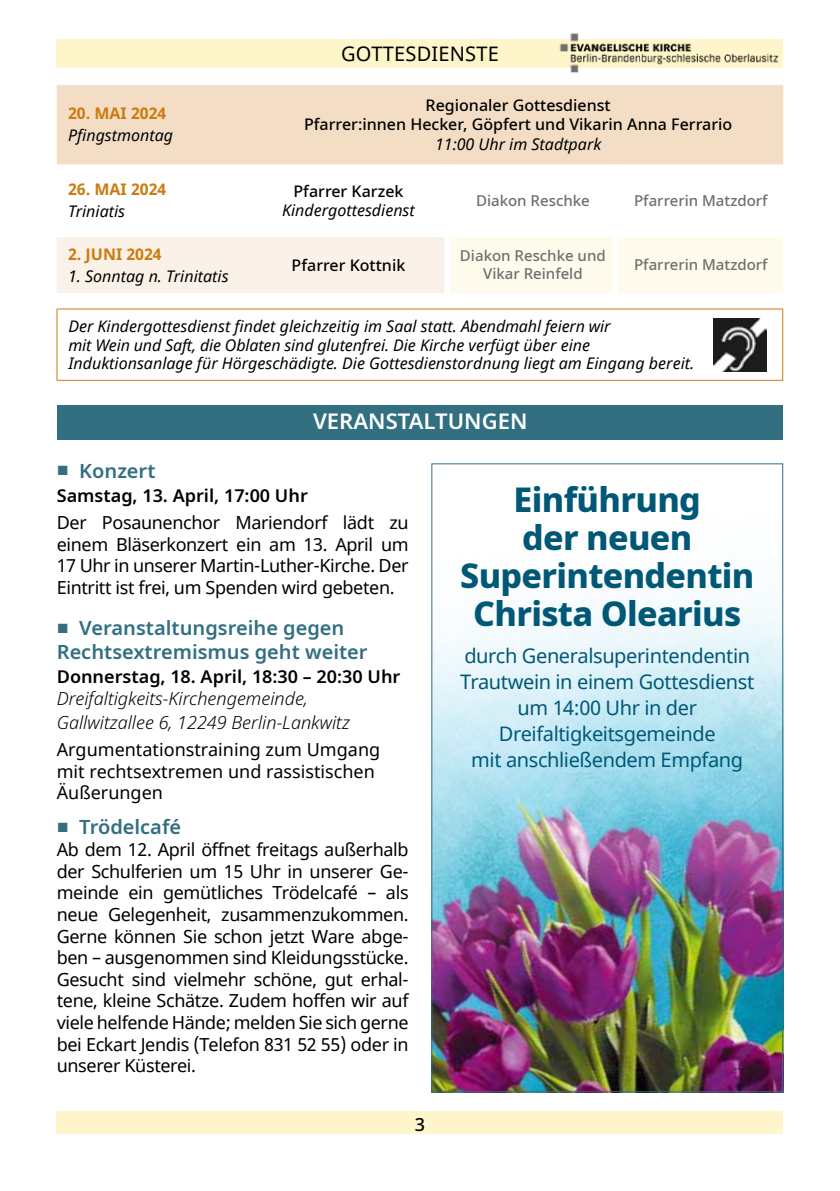
<style>
.page{position:relative;width:840px;height:1191px;background:#fff}
.page>*{position:absolute;margin:0;border:0;box-sizing:border-box;transform-origin:0 0}
.t1{font:800 34px/38px "Noto Sans";letter-spacing:-.02em;color:#005876;text-align:center}
.t2{font:600 22px "Noto Sans";color:#fff}
.t3{font:20px/26px "Noto Sans";letter-spacing:-.02em;color:#005876;text-align:center}
.t4{font:600 20px/24px "Noto Sans";color:#316f81}
.t5{font:20px "Noto Sans";letter-spacing:.01em;color:#000}
.t6{font:18px/21.6px "Noto Sans";letter-spacing:-.02em;color:#000;text-align:justify}
.t7{font:18px/21.6px "Noto Sans";color:#000}
.t8{font:italic 300 18px/24px "Noto Sans";color:#000}
.t9{font:600 18px "Noto Sans";color:#000}
.t10{font:500 18px "Noto Sans";color:#000}
.t11{font:italic 16px/18.6px "Noto Sans";color:#000}
.t12{font:500 16px/19.2px "Noto Sans";color:#000;text-align:center}
.t13{font:700 16px "Noto Sans";color:#cd7b10}
.t14{font:500 15px/18px "Noto Sans";color:#6e6e6e;text-align:center}
.s1{font-family:"Arial";font-weight:400}
</style>
<div class="page">
<img style="left:433px;top:594px;width:347px;height:496px">
<div style="left:57px;top:40px;width:725px;height:28px;background:#fff5cb"></div>
<div style="left:57px;top:1111px;width:725px;height:23px;background:#fff5cb"></div>
<img style="left:554px;top:33px;width:228px;height:40px">
<div style="left:57px;top:85px;width:725px;height:79px;background:#f3dec5"></div>
<svg style="left:57px;top:237px;width:725px;height:56px;background:#fcf6e9"></svg>
<div style="left:444px;top:237px;width:6px;height:56px;background:#fff"></div>
<div style="left:612px;top:237px;width:6px;height:56px;background:#fff"></div>
<hr style="left:57px;top:309px;width:1px;height:71px;background:#cd7b10">
<hr style="left:57px;top:309px;width:725px;height:1px;background:#cd7b10">
<hr style="left:57px;top:380px;width:725px;height:1px;background:#cd7b10">
<hr style="left:781px;top:309px;width:1px;height:71px;background:#cd7b10">
<img style="left:713px;top:318px;width:52px;height:54px">
<div style="left:57px;top:405px;width:725px;height:34px;background:#316f81"></div>
<p class="t13" style="left:68px;top:102px;width:100px">20. MAI 2024</p>
<p class="t11" style="left:68px;top:126px;width:106px">Pfingstmontag</p>
<p class="t13" style="left:68px;top:178px;width:100px">26. MAI 2024</p>
<p class="t11" style="left:68px;top:202px;width:59px">Triniatis</p>
<p class="t5" style="left:341px;top:40px;width:159px">GOTTESDIENSTE</p>
<p class="t12" style="left:304px;top:96px;width:429px">Regionaler Gottesdienst<br>Pfarrer:innen Hecker, Göpfert und Vikarin Anna Ferrario</p>
<p class="t11" style="left:435px;top:134px;width:168px">11:00 Uhr im Stadtpark</p>
<p class="t12" style="left:293px;top:182px;width:111px">Pfarrer Karzek</p>
<p class="t11" style="left:282px;top:200px;width:134px">Kindergottesdienst</p>
<p class="t14" style="left:475px;top:192px;width:115px">Diakon Reschke</p>
<p class="t14" style="left:633px;top:192px;width:135px">Pfarrerin Matzdorf</p>
<p class="t13" style="left:68px;top:243px;width:95px">2. JUNI 2024</p>
<p class="t11" style="left:68px;top:266px;width:162px">1. Sonntag n. Trinitatis</p>
<p class="t12" style="left:291px;top:256px;width:115px">Pfarrer Kottnik</p>
<p class="t14" style="left:459px;top:247px;width:147px">Diakon Reschke und<br>Vikar Reinfeld</p>
<p class="t14" style="left:633px;top:256px;width:135px">Pfarrerin Matzdorf</p>
<p class="t11" style="left:68px;top:316px;width:627px">Der Kindergottesdienst findet gleichzeitig im Saal statt. Abendmahl feiern wir<br>mit Wein und Saft, die Oblaten sind glutenfrei. Die Kirche verfügt über eine<br>Induktionsanlage für Hörgeschädigte. Die Gottesdienstordnung liegt am Eingang bereit.</p>
<p class="t2" style="left:313px;top:406px;width:216px">VERANSTALTUNGEN</p>
<p class="t4" style="left:57px;top:459px;width:100px"><span class="s1">■</span> Konzert</p>
<p class="t9" style="left:57px;top:482px;width:252px">Samstag, 13. April, 17:00 Uhr</p>
<p class="t6" style="left:57px;top:512px;width:353px">Der Posaunenchor Mariendorf lädt zu einem Bläserkonzert ein am 13. April um 17 Uhr in unserer Martin-Luther-Kirche. Der Eintritt ist frei, um Spenden wird gebeten.</p>
<p class="t4" style="left:57px;top:616px;width:312px"><span class="s1">■</span> Veranstaltungsreihe gegen<br>Rechtsextremismus geht weiter</p>
<p class="t9" style="left:57px;top:664px;width:345px">Donnerstag, 18. April, 18:30 – 20:30 Uhr</p>
<p class="t8" style="left:57px;top:686px;width:294px">Dreifaltigkeits-Kirchengemeinde,<br>Gallwitzallee 6, 12249 Berlin-Lankwitz</p>
<p class="t7" style="left:57px;top:739px;width:325px">Argumentationstraining zum Umgang mit rechtsextremen und rassistischen<br>Äußerungen</p>
<p class="t4" style="left:57px;top:815px;width:126px"><span class="s1">■</span> Trödelcafé</p>
<p class="t6" style="left:57px;top:839px;width:353px">Ab dem 12. April öffnet freitags außerhalb der Schulferien um 15 Uhr in unserer Ge&shy;meinde ein gemütliches Trödelcafé – als neue Gelegenheit, zusammenzukommen.<br>Gerne können Sie schon jetzt Ware abge&shy;ben – ausgenommen sind Kleidungsstücke.<br>Gesucht sind vielmehr schöne, gut erhal&shy;tene, kleine Schätze. Zudem hoffen wir auf viele helfende Hände; melden Sie sich gerne bei Eckart Jendis (Telefon 831 52 55) oder in unserer Küsterei.</p>
<p class="t10" style="left:414px;top:1111px;width:12px">3</p>
<h1 class="t1" style="left:460px;top:481px;width:295px">Einführung<br>der neuen<br>Superintendentin<br>Christa Olearius</h1>
<p class="t3" style="left:460px;top:644px;width:295px">durch Generalsuperintendentin<br>Trautwein in einem Gottesdienst um 14:00 Uhr in der<br>Dreifaltigkeitsgemeinde<br>mit anschließendem Empfang</p>
</div>
